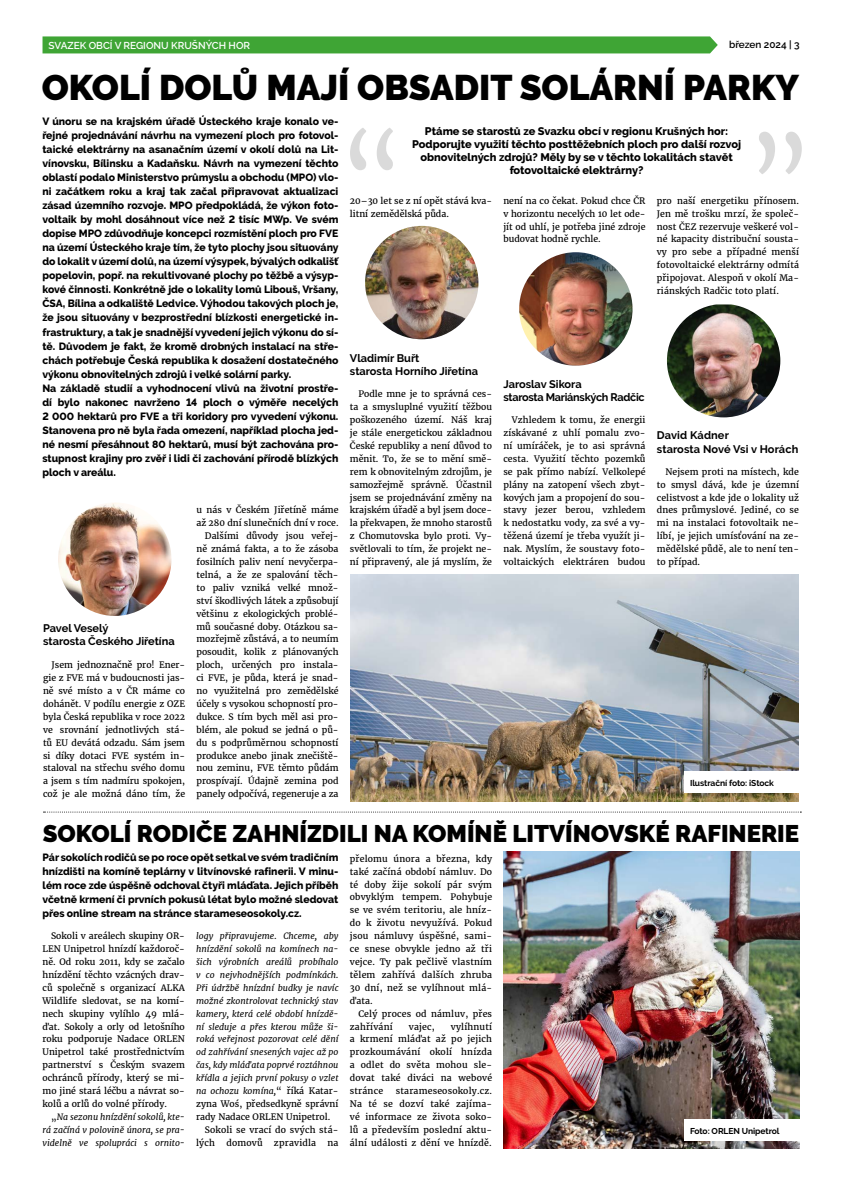
<style>
.page{position:relative;width:842px;height:1191px;background:#fff}
.page>*{position:absolute;margin:0;border:0;box-sizing:border-box;transform-origin:0 0}
.t1{font:900 35.5px "Raleway";color:#000}
.t2{font:900 24px "Raleway";color:#000}
.t3{font:800 11px/13.2px "Raleway";color:#000;text-align:center}
.t4{font:700 11px/13.2px "Raleway";color:#000}
.t5{font:700 11px/13.2px "Raleway";letter-spacing:-.025em;color:#000}
.t6{font:800 10.5px/14px "Raleway";color:#000}
.t7{font:600 10px "Raleway";color:#fff}
.t8{font:600 10px "Raleway";color:#000}
.t9{font:8.8px/12.9px "Merriweather";color:#000;text-align:justify}
.t10{font:italic 8.8px/12.9px "Merriweather";color:#000;text-align:justify}
.t11{font:8.8px/12.9px "Merriweather";letter-spacing:.02em;color:#000}
.t12{font:700 8.5px "Raleway";letter-spacing:-.01em;color:#000}
.s1{font-style:normal}
</style>
<div class="page">
<div style="left:43px;top:36px;width:675px;height:17px;background:#3fa535"></div>
<svg style="left:44px;top:811px;width:757px;height:1px"></svg>
<svg style="left:350px;top:128px;width:43px;height:42px"></svg>
<svg style="left:759px;top:132px;width:43px;height:42px"></svg>
<img style="left:58px;top:502px;width:113px;height:114px;border-radius:57px">
<img style="left:365px;top:226px;width:113px;height:113px;border-radius:57px">
<img style="left:519px;top:252px;width:113px;height:114px;border-radius:57px">
<img style="left:667px;top:304px;width:113px;height:113px">
<img style="left:350px;top:574px;width:449px;height:227px">
<img style="left:503px;top:851px;width:296px;height:297px">
<div style="left:684px;top:771px;width:157px;height:22px;background:#fff"></div>
<div style="left:684px;top:1119px;width:157px;height:21px;background:#fff"></div>
<p class="t7" style="left:49px;top:39px;width:203px">SVAZEK OBCÍ V REGIONU KRUŠNÝCH HOR</p>
<p class="t8" style="left:729px;top:39px;width:72px">březen 2024 | 3</p>
<h1 class="t1" style="left:42px;top:67px;width:759px">OKOLÍ DOLŮ MAJÍ OBSADIT SOLÁRNÍ PARKY</h1>
<p class="t3" style="left:412px;top:124px;width:331px">Ptáme se starostů ze Svazku obcí v regionu Krušných hor:<br>Podporujte využití těchto posttěžebních ploch pro další rozvoj obnovitelných zdrojů? Měly by se v těchto lokalitách stavět fotovoltaické elektrárny?</p>
<p class="t6" style="left:42px;top:115px;width:298px">V únoru se na krajském úřadě Ústeckého kraje konalo ve&shy;řejné projednávání návrhu na vymezení ploch pro fotovol&shy;taické elektrárny na asanačním území v okolí dolů na Lit&shy;vínovsku, Bílinsku a Kadaňsku. Návrh na vymezení těchto oblastí podalo Ministerstvo průmyslu a obchodu (MPO) vlo&shy;ni začátkem roku a kraj tak začal připravovat aktualizaci zásad územního rozvoje. MPO předpokládá, že výkon foto&shy;voltaik by mohl dosáhnout více než 2 tisíc MWp. Ve svém dopise MPO zdůvodňuje koncepci rozmístění ploch pro FVE na území Ústeckého kraje tím, že tyto plochy jsou situovány do lokalit v území dolů, na území výsypek, bývalých odkališť popelovin, popř. na rekultivované plochy po těžbě a výsyp&shy;kové činnosti. Konkrétně jde o lokality lomů Libouš, Vršany, ČSA, Bílina a odkaliště Ledvice. Výhodou takových ploch je, že jsou situovány v bezprostřední blízkosti energetické in&shy;frastruktury, a tak je snadnější vyvedení jejich výkonu do sí&shy;tě. Důvodem je fakt, že kromě drobných instalací na stře&shy;chách potřebuje Česká republika k dosažení dostatečného výkonu obnovitelných zdrojů i velké solární parky.<br>Na základě studií a vyhodnocení vlivů na životní prostře&shy;dí bylo nakonec navrženo 14 ploch o výměře necelých 2 000 hektarů pro FVE a tři koridory pro vyvedení výkonu.<br>Stanovena pro ně byla řada omezení, například plocha jed&shy;né nesmí přesáhnout 80 hektarů, musí být zachována pro&shy;stupnost krajiny pro zvěř i lidi či zachování přírodě blízkých ploch v areálu.</p>
<p class="t9" style="left:503px;top:194px;width:144px">není na co čekat. Pokud chce ČR v horizontu necelých 10 let ode&shy;jít od uhlí, je potřeba jiné zdroje budovat hodně rychle.</p>
<p class="t9" style="left:657px;top:194px;width:144px">pro naší energetiku přínosem.<br>Jen mě trošku mrzí, že společ&shy;nost ČEZ rezervuje veškeré vol&shy;né kapacity distribuční sousta&shy;vy pro sebe a případné menší fotovoltaické elektrárny odmítá připojovat. Alespoň v okolí Ma&shy;riánských Radčic toto platí.</p>
<p class="t9" style="left:350px;top:194px;width:144px">20–30 let se z ní opět stává kva&shy;litní zemědělská půda.</p>
<p class="t4" style="left:350px;top:351px;width:130px">Vladimír Buřt<br>starosta Horního Jiřetína</p>
<p class="t9" style="left:350px;top:388px;width:144px;text-indent:9px">Podle mne je to správná ces&shy;ta a smysluplné využití těžbou poškozeného území. Náš kraj je stále energetickou základnou České republiky a není důvod to měnit. To, že se to mění smě&shy;rem k obnovitelným zdrojům, je samozřejmě správně. Účastnil jsem se projednávání změny na krajském úřadě a byl jsem doce&shy;la překvapen, že mnoho starostů z Chomutovska bylo proti. Vy&shy;světlovali to tím, že projekt ne&shy;ní připravený, ale já myslím, že</p>
<p class="t5" style="left:503px;top:377px;width:143px">Jaroslav Sikora<br>starosta Mariánských Radčic</p>
<p class="t9" style="left:503px;top:413px;width:144px;text-indent:9px">Vzhledem k tomu, že energii získávané z uhlí pomalu zvo&shy;ní umíráček, je to asi správná cesta. Využití těchto pozemků se pak přímo nabízí. Velkolepé plány na zatopení všech zbyt&shy;kových jam a propojení do sou&shy;stavy jezer berou, vzhledem k nedostatku vody, za své a vy&shy;těžená území je třeba využít ji&shy;nak. Myslím, že soustavy foto&shy;voltaických elektráren budou</p>
<p class="t4" style="left:657px;top:429px;width:143px">David Kádner<br>starosta Nové Vsi v Horách</p>
<p class="t9" style="left:657px;top:465px;width:144px;text-indent:9px">Nejsem proti na místech, kde to smysl dává, kde je územní celistvost a kde jde o lokality už dnes průmyslové. Jediné, co se mi na instalaci fotovoltaik ne&shy;líbí, je jejich umísťování na ze&shy;mědělské půdě, ale to není ten&shy;to případ.</p>
<p class="t9" style="left:196px;top:504px;width:144px;text-align:right">u nás v Českém Jiřetíně máme až 280 dní slunečních dní v roce.<br>Dalšími důvody jsou veřej&shy;ně známá fakta, a to že zásoba fosilních paliv není nevyčerpa&shy;telná, a že ze spalování těch&shy;to paliv vzniká velké množ&shy;ství škodlivých látek a způsobují většinu z ekologických problé&shy;mů současné doby. Otázkou sa&shy;mozřejmě zůstává, a to neumím posoudit, kolik z plánovaných ploch, určených pro instala&shy;ci FVE, je půda, která je snad&shy;no využitelná pro zemědělské účely s vysokou schopností pro&shy;dukce. S tím bych měl asi pro&shy;blém, ale pokud se jedná o pů&shy;du s podprůměrnou schopností produkce anebo jinak znečiště&shy;nou zeminu, FVE těmto půdám prospívají. Údajně zemina pod panely odpočívá, regeneruje a za</p>
<p class="t4" style="left:43px;top:621px;width:133px">Pavel Veselý<br>starosta Českého Jiřetína</p>
<p class="t9" style="left:43px;top:658px;width:144px;text-indent:9px">Jsem jednoznačně pro! Ener&shy;gie z FVE má v budoucnosti jas&shy;ně své místo a v ČR máme co dohánět. V podílu energie z OZE byla Česká republika v roce 2022 ve srovnání jednotlivých stá&shy;tů EU devátá odzadu. Sám jsem si díky dotaci FVE systém in&shy;staloval na střechu svého domu a jsem s tím nadmíru spokojen, což je ale možná dáno tím, že</p>
<p class="t12" style="left:690px;top:778px;width:85px">Ilustrační foto: iStock</p>
<h2 class="t2" style="left:43px;top:819px;width:758px">SOKOLÍ RODIČE ZAHNÍZDILI NA KOMÍNĚ LITVÍNOVSKÉ RAFINERIE</h2>
<p class="t6" style="left:43px;top:850px;width:297px;text-align:justify">Pár sokolích rodičů se po roce opět setkal ve svém tradičním hnízdišti na komíně teplárny v litvínovské rafinerii. V minu&shy;lém roce zde úspěšně odchoval čtyři mláďata. Jejich příběh včetně krmení či prvních pokusů létat bylo možné sledovat přes online stream na stránce starameseosokoly.cz.</p>
<p class="t9" style="left:43px;top:929px;width:144px;text-indent:9px">Sokoli v areálech skupiny OR-LEN Unipetrol hnízdí každoroč&shy;ně. Od roku 2011, kdy se začalo hnízdění těchto vzácných drav&shy;ců společně s organizací ALKA Wildlife sledovat, se na komí&shy;nech skupiny vylíhlo 49 mlá&shy;ďat. Sokoly a orly od letošního roku podporuje Nadace ORLEN Unipetrol také prostřednictvím partnerství s Českým svazem ochránců přírody, který se mi&shy;mo jiné stará léčbu a návrat so&shy;kolů a orlů do volné přírody.</p>
<p class="t10" style="left:43px;top:1110px;width:144px;text-indent:9px"><span class="s1">„</span>Na sezonu hnízdění sokolů, kte&shy;rá začíná v polovině února, se pra&shy;videlně ve spolupráci s ornito-</p>
<p class="t9" style="left:350px;top:852px;width:144px">přelomu února a března, kdy také začíná období námluv. Do té doby žije sokolí pár svým obvyklým tempem. Pohybuje se ve svém teritoriu, ale hníz&shy;do k životu nevyužívá. Pokud jsou námluvy úspěšné, sami&shy;ce snese obvykle jedno až tři vejce. Ty pak pečlivě vlastním tělem zahřívá dalších zhruba 30 dní, než se vylíhnout mlá&shy;ďata.</p>
<p class="t11" style="left:350px;top:1007px;width:144px;text-indent:9px">Celý proces od námluv, přes zahřívání</p>
<p class="t10" style="left:196px;top:929px;width:144px">logy připravujeme. Chceme, aby</p>
<p class="t10" style="left:196px;top:942px;width:144px">hnízdění sokolů na komínech na-</p>
<p class="t10" style="left:196px;top:955px;width:144px">šich výrobních areálů probíhalo</p>
<p class="t10" style="left:196px;top:968px;width:144px">v co nejvhodnějších podmínkách.</p>
<p class="t10" style="left:196px;top:981px;width:144px">Při údržbě hnízdní budky je navíc</p>
<p class="t10" style="left:196px;top:994px;width:144px">možné zkontrolovat technický stav</p>
<p class="t10" style="left:196px;top:1007px;width:144px">kamery, která celé období hnízdě-</p>
<p class="t10" style="left:196px;top:1020px;width:144px">ní sleduje a přes kterou může ši-</p>
<p class="t10" style="left:196px;top:1032px;width:144px">roká veřejnost pozorovat celé dění</p>
<p class="t10" style="left:196px;top:1045px;width:144px">od zahřívání snesených vajec až po</p>
<p class="t10" style="left:196px;top:1058px;width:144px">čas, kdy mláďata poprvé roztáhnou</p>
<p class="t10" style="left:196px;top:1071px;width:144px">křídla a jejich první pokusy o vzlet</p>
<p class="t10" style="left:196px;top:1084px;width:144px">na ochozu komína,<span class="s1">“ říká Katar-</span></p>
<p class="t9" style="left:196px;top:1097px;width:144px">zyna Woś, předsedkyně správní</p>
<p class="t9" style="left:196px;top:1110px;width:136px">rady Nadace ORLEN Unipetrol.</p>
<p class="t11" style="left:205px;top:1123px;width:135px">Sokoli se vrací do svých stá-</p>
<p class="t9" style="left:196px;top:1136px;width:20px">lých</p>
<p class="t9" style="left:226px;top:1136px;width:38px">domovů</p>
<p class="t11" style="left:274px;top:1136px;width:44px">zpravidla</p>
<p class="t9" style="left:327px;top:1136px;width:13px">na</p>
<p class="t9" style="left:350px;top:1020px;width:144px;text-indent:101px">vylíhnutí a krmení mláďat až po jejich prozkoumávání okolí hnízda a odlet do světa mohou sle&shy;dovat také diváci na webové stránce</p>
<p class="t9" style="left:409px;top:1020px;width:27px">vajec,</p>
<p class="t9" style="left:350px;top:1084px;width:144px;text-indent:46px">starameseosokoly.cz.<br>Na té se dozví také zajíma&shy;vé informace ze života soko&shy;lů a především poslední aktu&shy;ální události z dění ve hnízdě.</p>
<p class="t12" style="left:690px;top:1125px;width:91px">Foto: ORLEN Unipetrol</p>
</div>
